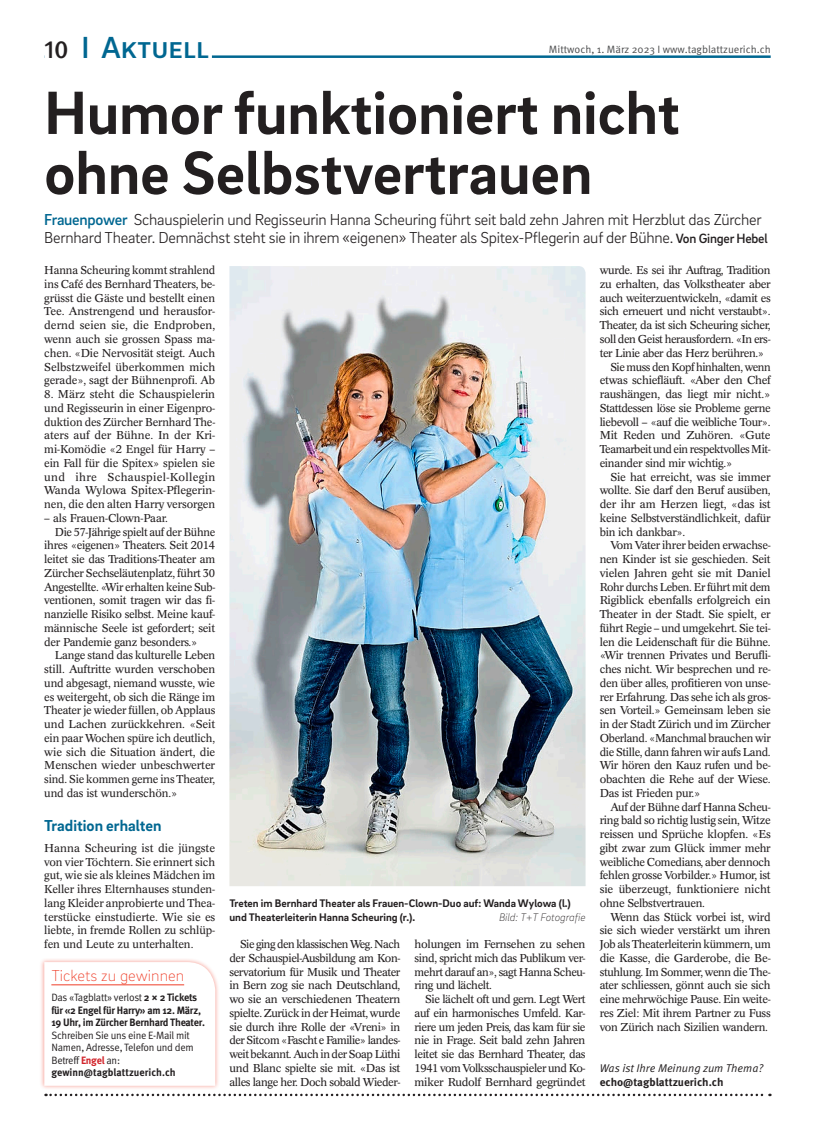
<style>
.page{position:relative;width:815px;height:1134px;background:#fff}
.page>*{position:absolute;margin:0;border:0;box-sizing:border-box;transform-origin:0 0}
.Aufmacher_50p_Master{font:700 62.5px/60px "Brix Sans";color:#231f20}
.t1{font:500 31.25px "Brix Sans";color:#006791}
.Lead_v_x06{font:300 16.25px/18.1px "Brix Sans";letter-spacing:-.015em;color:#231f20}
.Zwischentitel_Blau_v{font:700 16.25px "Brix Sans";color:#006791}
.Infoboxtitel_13p_Rot{font:200 16.25px "Brix Sans";color:#ef3e29}
.Grundtext_Einzug_x08{font:11.25px/13.8px "Concorde Pro";letter-spacing:-.025em;color:#231f20;text-align:justify}
.Grundtext_Master_x08{font:11.25px/13.8px "Concorde Pro";letter-spacing:-.01em;color:#231f20;text-align:justify}
.Legende_Normal_v_x11{font:700 11.25px/13.8px "Brix Sans";color:#231f20}
.Grundtext_Master_x08-2{font:11.25px "Meta Pro Norm Ita";color:#231f20}
.Grundtext_Master_x08-3{font:700 11.25px "Meta Pro";color:#231f20}
.Legende_Normal_v_x11-2{font:italic 200 11.25px "Brix Sans";color:#231f20}
.Boxtext_Master_x22{font:10.62px/12.5px "Meta Pro Norm";letter-spacing:-.025em;color:#231f20;scale:.96 1}
.t2{font:10.62px "Meta Pro Norm";color:#4b4c4d}
.Boxtext_Master_x22-2{font:700 10.62px "Meta Pro";letter-spacing:.005em;color:#231f20;scale:.96 1}
.s1{font-family:"Meta Pro";font-size:25px;color:#231f20}
.s2{font-weight:500;color:#006791}
.s3{font-weight:500;font-size:13.75px}
.s4{font-family:"Meta Pro";font-weight:700}
.s5{font-family:"Meta Pro";font-weight:700;color:#d1232a}
</style>
<div class="page">
<hr style="left:44px;top:55px;width:727px;height:3px;background:#006791">
<hr style="left:44px;top:54px;width:168px;height:4px;background:#fff">
<svg style="left:46px;top:1094px;width:724px;height:2px"></svg>
<img style="left:229px;top:266px;width:357px;height:620px">
<div style="left:39px;top:957px;width:181px;height:134px;background:#ef3e29;opacity:.5"></div>
<svg style="left:44px;top:962px;width:171px;height:124px"></svg>
<hr style="left:51px;top:984px;width:133px;height:1px;background:#ef3e29">
<h2 class="t1" style="left:44px;top:27px;width:166px"><span class="s1">10</span> I Aktuell</h2>
<p class="Aufmacher_50p_Master" style="left:44px;top:80px;width:637px">Humor funktioniert nicht ohne Selbstvertrauen</p>
<p class="Lead_v_x06" style="left:44px;top:210px;width:725px"><span class="s2">Frauenpower</span> Schauspielerin und Regisseurin Hanna Scheuring führt seit bald zehn Jahren mit Herzblut das Zürcher<br>Bernhard Theater. Demnächst steht sie in ihrem «eigenen» Theater als Spitex-Pflegerin auf der Bühne. <span class="s3">Von Ginger Hebel</span></p>
<p class="Grundtext_Master_x08" style="left:44px;top:263px;width:173px">Hanna Scheuring kommt strahlend ins Café des Bernhard Theaters, be&shy;grüsst die Gäste und bestellt einen Tee. Anstrengend und herausfor&shy;dernd seien sie, die Endproben, wenn auch sie grossen Spass ma&shy;chen. «Die Nervosität steigt. Auch Selbstzweifel überkommen mich gerade», sagt der Bühnenprofi. Ab</p>
<p class="Grundtext_Master_x08" style="left:44px;top:387px;width:173px">8. März steht die Schauspielerin und Regisseurin in einer Eigenpro&shy;duktion des Zürcher Bernhard The&shy;aters auf der Bühne. In der Kri&shy;mi-Komödie «2 Engel für Harry – ein Fall für die Spitex» spielen sie und ihre Schauspiel-Kollegin Wanda Wylowa Spitex-Pflegerin&shy;nen, die den alten Harry versorgen</p>
<p class="Grundtext_Master_x08" style="left:44px;top:511px;width:125px">– als Frauen-Clown-Paar.</p>
<p class="Grundtext_Einzug_x08" style="left:44px;top:525px;width:172px;text-indent:11px">Die 57-Jährige spielt auf der Bühne ihres «eigenen» Theaters. Seit 2014 leitet sie das Traditions-Theater am Zürcher Sechseläutenplatz, führt 30<br>Angestellte. «Wir erhalten keine Sub&shy;ventionen, somit tragen wir das fi&shy;nanzielle Risiko selbst. Meine kauf&shy;männische Seele ist gefordert; seit der Pandemie ganz besonders.»</p>
<p class="Grundtext_Einzug_x08" style="left:44px;top:648px;width:173px;text-indent:11px">Lange stand das kulturelle Leben still. Auftritte wurden verschoben und abgesagt, niemand wusste, wie es weitergeht, ob sich die Ränge im Theater je wieder füllen, ob Applaus und Lachen zurückkehren. «Seit ein paar Wochen spüre ich deutlich, wie sich die Situation ändert, die Menschen wieder unbeschwerter sind. Sie kommen gerne ins Theater, und das ist wunderschön.»</p>
<p class="Zwischentitel_Blau_v" style="left:44px;top:815px;width:119px">Tradition erhalten</p>
<p class="Grundtext_Master_x08" style="left:44px;top:841px;width:173px">Hanna Scheuring ist die jüngste von vier Töchtern. Sie erinnert sich gut, wie sie als kleines Mädchen im Keller ihres Elternhauses stunden&shy;lang Kleider anprobierte und Thea&shy;terstücke einstudierte. Wie sie es liebte, in fremde Rollen zu schlüp&shy;fen und Leute zu unterhalten.</p>
<p class="t2" style="left:549px;top:41px;width:223px">Mittwoch, 1. März 2023 I www.tagblattzuerich.ch</p>
<p class="Grundtext_Einzug_x08" style="left:600px;top:263px;width:173px">wurde. Es sei ihr Auftrag, Tradition zu erhalten, das Volkstheater aber auch weiterzuentwickeln, «damit es sich erneuert und nicht verstaubt».<br>Theater, da ist sich Scheuring sicher, soll den Geist herausfordern. «In ers&shy;ter Linie aber das Herz berühren.»</p>
<p class="Grundtext_Einzug_x08" style="left:600px;top:360px;width:173px;text-indent:11px">Sie muss den Kopf hinhalten, wenn etwas schiefläuft. «Aber den Chef raushängen, das liegt mir nicht.» Stattdessen löse sie Probleme gerne liebevoll – «auf die weibliche Tour».<br>Mit Reden und Zuhören. «Gute Teamarbeit und ein respektvolles Mit&shy;einander sind mir wichtig.»</p>
<p class="Grundtext_Einzug_x08" style="left:600px;top:470px;width:172px;text-indent:11px">Sie hat erreicht, was sie immer wollte. Sie darf den Beruf ausüben, der ihr am Herzen liegt, «das ist keine Selbstverständlichkeit, dafür bin ich dankbar».</p>
<p class="Grundtext_Einzug_x08" style="left:600px;top:538px;width:173px;text-indent:11px">Vom Vater ihrer beiden erwachse&shy;nen Kinder ist sie geschieden. Seit vielen Jahren geht sie mit Daniel Rohr durchs Leben. Er führt mit dem Rigiblick ebenfalls erfolgreich ein Theater in der Stadt. Sie spielt, er führt Regie – und umgekehrt. Sie tei&shy;len die Leidenschaft für die Bühne. «Wir trennen Privates und Berufli&shy;ches nicht. Wir besprechen und re&shy;den über alles, profitieren von unse&shy;rer Erfahrung. Das sehe ich als gros&shy;sen Vorteil.» Gemeinsam leben sie in der Stadt Zürich und im Zürcher Oberland. «Manchmal brauchen wir die Stille, dann fahren wir aufs Land.<br>Wir hören den Kauz rufen und be&shy;obachten die Rehe auf der Wiese.<br>Das ist Frieden pur.»</p>
<p class="Grundtext_Einzug_x08" style="left:600px;top:800px;width:173px;text-indent:11px">Auf der Bühne darf Hanna Scheu&shy;ring bald so richtig lustig sein, Witze reissen und Sprüche klopfen. «Es gibt zwar zum Glück immer mehr weibliche Comedians, aber dennoch fehlen grosse Vorbilder.» Humor, ist sie überzeugt, funktioniere nicht ohne Selbstvertrauen.</p>
<p class="Grundtext_Einzug_x08" style="left:600px;top:910px;width:173px;text-indent:11px">Wenn das Stück vorbei ist, wird sie sich wieder verstärkt um ihren Job als Theaterleiterin kümmern, um die Kasse, die Garderobe, die Be&shy;stuhlung. Im Sommer, wenn die The&shy;ater schliessen, gönnt auch sie sich eine mehrwöchige Pause. Ein weite&shy;res Ziel: Mit ihrem Partner zu Fuss von Zürich nach Sizilien wandern.</p>
<p class="Grundtext_Master_x08-2" style="left:600px;top:1059px;width:165px">Was ist Ihre Meinung zum Thema?</p>
<p class="Grundtext_Master_x08-3" style="left:600px;top:1073px;width:125px">echo@tagblattzuerich.ch</p>
<p class="Legende_Normal_v_x11" style="left:229px;top:896px;width:343px">Treten im Bernhard Theater als Frauen-Clown-Duo auf: Wanda Wylowa (l.) und Theaterleiterin Hanna Scheuring (r.).</p>
<p class="Legende_Normal_v_x11-2" style="left:499px;top:910px;width:88px">Bild: T+T Fotografie</p>
<p class="Grundtext_Einzug_x08" style="left:229px;top:937px;width:173px;text-indent:11px">Sie ging den klassischen Weg. Nach der Schauspiel-Ausbildung am Kon&shy;servatorium für Musik und Theater in Bern zog sie nach Deutschland, wo sie an verschiedenen Theatern spielte. Zurück in der Heimat, wurde sie durch ihre Rolle der «Vreni» in der Sitcom «Fascht e Familie» landes&shy;weit bekannt. Auch in der Soap Lüthi und Blanc spielte sie mit. «Das ist alles lange her. Doch sobald Wieder-</p>
<p class="Grundtext_Einzug_x08" style="left:415px;top:937px;width:172px">holungen im Fernsehen zu sehen sind, spricht mich das Publikum ver&shy;mehrt darauf an», sagt Hanna Scheu&shy;ring und lächelt.</p>
<p class="Infoboxtitel_13p_Rot" style="left:51px;top:965px;width:134px">Tickets zu gewinnen</p>
<p class="Boxtext_Master_x22" style="left:51px;top:991px;width:162px">Das «Tagblatt» verlost <span class="s4">2 × 2 Tickets für «2 Engel für Harry» am 12. März,<br>19 Uhr, im Zürcher Bernhard Theater.<br></span>Schreiben Sie uns eine E-Mail mit<br>Namen, Adresse, Telefon und dem<br>Betreff <span class="s5">Engel</span> an:</p>
<p class="Boxtext_Master_x22-2" style="left:51px;top:1064px;width:131px">gewinn@tagblattzuerich.ch</p>
<p class="Grundtext_Einzug_x08" style="left:415px;top:992px;width:172px;text-indent:11px">Sie lächelt oft und gern. Legt Wert auf ein harmonisches Umfeld. Kar&shy;riere um jeden Preis, das kam für sie nie in Frage. Seit bald zehn Jahren leitet sie das Bernhard Theater, das 1941 vom Volksschauspieler und Ko&shy;miker Rudolf Bernhard gegründet</p>
</div>
